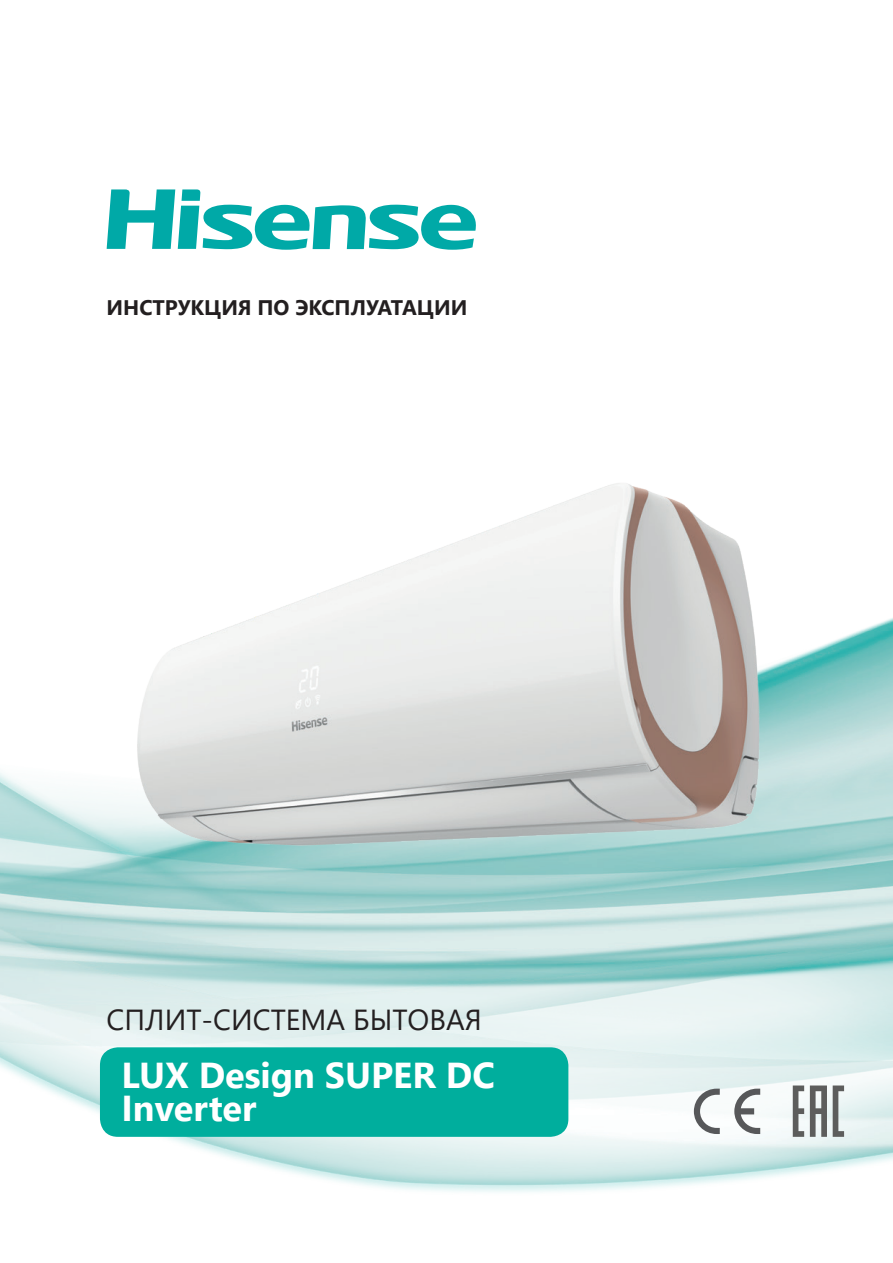
<style>
.page{position:relative;width:893px;height:1263px;background:#fff}
.page>*{position:absolute;margin:0;border:0;box-sizing:border-box;transform-origin:0 0}
.t1{font:700 36px/33px "Segoe UI";color:#fff}
.t2{font:28.95px "Segoe UI";color:#231f20}
.t3{font:700 21px "Segoe UI";color:#231f20}
</style>
<div class="page">
<img style="left:0;top:618px;width:893px;height:574px">
<div style="left:100px;top:1047px;width:468px;height:90px;background:#00ae9d;border-radius:18px"></div>
<svg style="left:107px;top:189px;width:369px;height:61px"></svg>
<svg style="left:694px;top:1089px;width:26px;height:45px"></svg>
<svg style="left:734px;top:1089px;width:26px;height:45px"></svg>
<svg style="left:810px;top:1085px;width:17px;height:52px"></svg>
<svg style="left:833px;top:1085px;width:11px;height:52px"></svg>
<svg style="left:793px;top:1085px;width:11px;height:52px"></svg>
<img style="left:101px;top:483px;width:694px;height:413px">
<p class="t3" style="left:107px;top:291px;width:362px">ИНСТРУКЦИЯ ПО ЭКСПЛУАТАЦИИ</p>
<p class="t2" style="left:107px;top:996px;width:377px">СПЛИТ-СИСТЕМА БЫТОВАЯ</p>
<p class="t1" style="left:122px;top:1058px;width:375px">LUX Design SUPER DC<br>Inverter</p>
</div>
